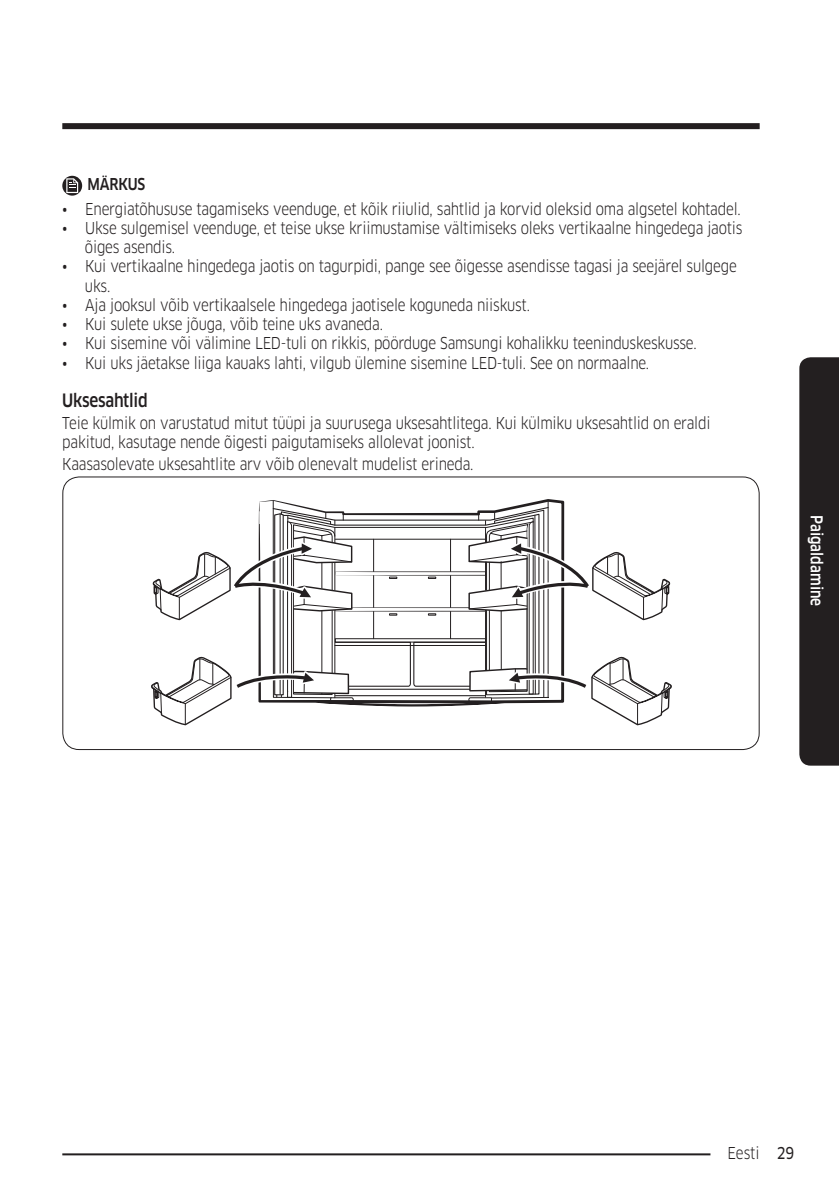
<style>
.page{position:relative;width:839px;height:1191px;background:#fff}
.page>*{position:absolute;margin:0;border:0;box-sizing:border-box;transform-origin:0 0}
.t1{font:500 18px "Samsung Clan Pro";letter-spacing:-.015em;color:#231f20;scale:.85 1}
.t2{font:16px/19.2px "Samsung Clan Pro";letter-spacing:-.015em;color:#231f20;scale:.85 1}
.Sidebar{font:500 16px "Samsung Clan Pro";color:#fff;scale:.85 1}
.DL_DT_Icon{font:500 16px "Samsung Clan Pro";letter-spacing:-.015em;color:#231f20;scale:.85 1}
.s1{font-family:"Samsung Clan Pro News"}
</style>
<div class="page">
<div style="left:62px;top:123px;width:698px;height:6px;background:#231f20"></div>
<hr style="left:62px;top:1153px;width:698px;height:2px;background:#231f20">
<div style="left:710px;top:1142px;width:67px;height:20px;background:#fff"></div>
<svg style="left:799px;top:357px;width:40px;height:408px;background:#2b2728"></svg>
<svg style="left:62px;top:176px;width:20px;height:20px"></svg>
<svg style="left:66px;top:178px;width:12px;height:15px"></svg>
<svg style="left:151px;top:500px;width:521px;height:226px"></svg>
<p class="DL_DT_Icon" style="left:88px;top:175px;width:69px">MÄRKUS</p>
<p class="t2" style="left:62px;top:199px;width:800px">• Energiatõhususe tagamiseks veenduge, et kõik riiulid, sahtlid ja korvid oleksid oma algsetel kohtadel.</p>
<p class="t2" style="left:85px;top:218px;width:775px;text-indent:-23px">• Ukse sulgemisel veenduge, et teise ukse kriimustamise vältimiseks oleks vertikaalne hingedega jaotis õiges asendis.</p>
<p class="t2" style="left:85px;top:257px;width:768px;text-indent:-23px">• Kui vertikaalne hingedega jaotis on tagurpidi, pange see õigesse asendisse tagasi ja seejärel sulgege uks.</p>
<p class="t2" style="left:62px;top:295px;width:552px">• Aja jooksul võib vertikaalsele hingedega jaotisele koguneda niiskust.</p>
<p class="t2" style="left:62px;top:314px;width:379px">• Kui sulete ukse jõuga, võib teine uks avaneda.</p>
<p class="t2" style="left:62px;top:334px;width:748px">• Kui sisemine või välimine LED-tuli on rikkis, pöörduge Samsungi kohalikku teeninduskeskusse.</p>
<p class="t2" style="left:62px;top:353px;width:692px">• Kui uks jäetakse liiga kauaks lahti, vilgub ülemine sisemine LED-tuli. See on normaalne.</p>
<h3 class="t1" style="left:62px;top:390px;width:102px">Uksesahtlid</h3>
<p class="t2" style="left:62px;top:414px;width:764px">Teie külmik on varustatud mitut tüüpi ja suurusega uksesahtlitega. Kui külmiku uksesahtlid on eraldi pakitud, kasutage nende õigesti paigutamiseks allolevat joonist.</p>
<p class="t2" style="left:62px;top:455px;width:485px">Kaasasolevate uksesahtlite arv võib olenevalt mudelist erineda.</p>
<p class="Sidebar" style="left:826px;top:515px;width:109px;rotate:90deg">Paigaldamine</p>
<p class="t2" style="left:727px;top:1143px;width:80px">Eesti <span class="s1">29</span></p>
</div>
